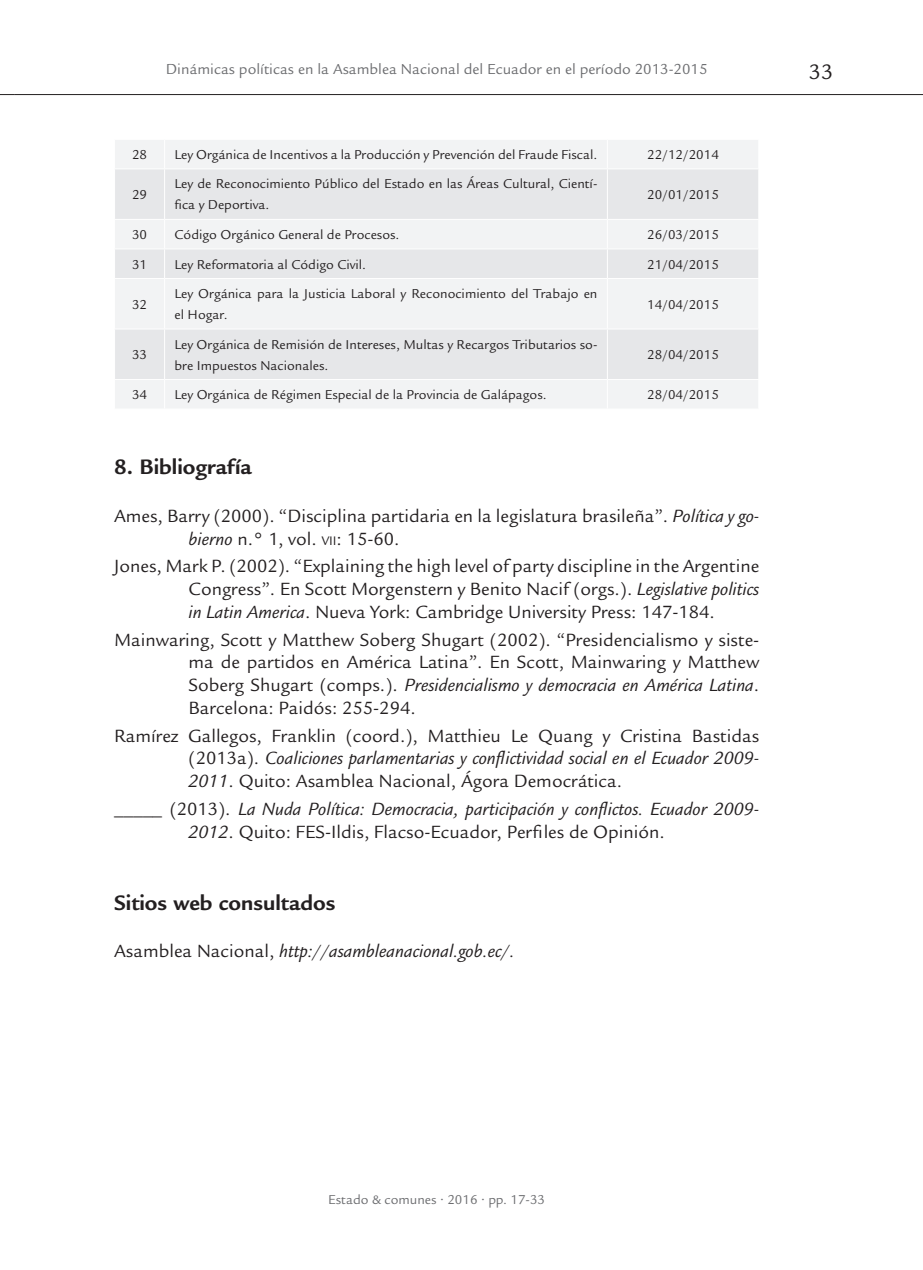
<style>
.page{position:relative;width:923px;height:1270px;background:#fff}
.page>*{position:absolute;margin:0;border:0;box-sizing:border-box;transform-origin:0 0}
.t1{font:700 22.75px "Legacy Sans Std";color:#231f20}
.t2{font:22.75px "Legacy Sans Std";color:#231f20}
.t3{font:19.25px/22.8px "Legacy Sans Std";color:#231f20;text-align:justify}
.t4{font:italic 19.25px/22.8px "Legacy Sans Std";color:#231f20}
.t5{font:15.75px "Legacy Sans Std";color:#6c6d70}
.t6{font:14px/21px "Legacy Sans Std";color:#231f20}
.t7{font:14px "Legacy Sans Std";color:#6c6d70}
.s1{font-style:italic}
.s2{font-size:13.47px}
.s3{font-style:normal}
</style>
<div class="page">
<svg style="left:0;top:94px;width:15px;height:1px"></svg>
<hr style="left:15px;top:94px;width:908px;height:1px;background:#231f20">
<div style="left:115px;top:140px;width:643px;height:268px;background:#f2f3f4"></div>
<svg style="left:115px;top:169px;width:643px;height:210px;fill:#e6e7e9"></svg>
<svg style="left:164px;top:140px;width:1px;height:28px"></svg>
<svg style="left:607px;top:140px;width:1px;height:28px"></svg>
<hr style="left:114px;top:168px;width:51px;height:1px;background:#fff">
<hr style="left:165px;top:168px;width:442px;height:1px;background:#fff">
<hr style="left:164px;top:169px;width:1px;height:50px;background:#fff">
<hr style="left:607px;top:168px;width:152px;height:1px;background:#fff">
<hr style="left:607px;top:169px;width:1px;height:50px;background:#fff">
<hr style="left:114px;top:219px;width:51px;height:1px;background:#fff">
<hr style="left:165px;top:219px;width:442px;height:1px;background:#fff">
<hr style="left:607px;top:219px;width:152px;height:1px;background:#fff">
<hr style="left:114px;top:248px;width:51px;height:1px;background:#fff">
<hr style="left:165px;top:248px;width:442px;height:1px;background:#fff">
<svg style="left:164px;top:220px;width:1px;height:58px"></svg>
<hr style="left:607px;top:248px;width:152px;height:1px;background:#fff">
<svg style="left:607px;top:220px;width:1px;height:58px"></svg>
<hr style="left:114px;top:278px;width:51px;height:1px;background:#fff">
<hr style="left:165px;top:278px;width:442px;height:1px;background:#fff">
<hr style="left:164px;top:279px;width:1px;height:50px;background:#fff">
<hr style="left:607px;top:278px;width:152px;height:1px;background:#fff">
<hr style="left:607px;top:279px;width:1px;height:50px;background:#fff">
<hr style="left:114px;top:329px;width:51px;height:1px;background:#fff">
<hr style="left:165px;top:329px;width:442px;height:1px;background:#fff">
<hr style="left:164px;top:329px;width:1px;height:50px;background:#fff">
<hr style="left:607px;top:329px;width:152px;height:1px;background:#fff">
<hr style="left:607px;top:329px;width:1px;height:50px;background:#fff">
<hr style="left:114px;top:379px;width:51px;height:1px;background:#fff">
<hr style="left:165px;top:379px;width:442px;height:1px;background:#fff">
<svg style="left:164px;top:380px;width:1px;height:28px"></svg>
<hr style="left:607px;top:379px;width:152px;height:1px;background:#fff">
<svg style="left:607px;top:380px;width:1px;height:28px"></svg>
<p class="t5" style="left:166px;top:60px;width:543px">Dinámicas políticas en la Asamblea Nacional del Ecuador en el período 2013-2015</p>
<p class="t6" style="left:132px;top:144px;width:17px">28</p>
<p class="t6" style="left:174px;top:144px;width:424px">Ley Orgánica de Incentivos a la Producción y Prevención del Fraude Fiscal.</p>
<p class="t6" style="left:647px;top:144px;width:73px">22/12/2014</p>
<p class="t6" style="left:132px;top:184px;width:17px">29</p>
<p class="t6" style="left:174px;top:174px;width:424px">Ley de Reconocimiento Público del Estado en las Áreas Cultural, Cientí&shy;fica y Deportiva.</p>
<p class="t6" style="left:647px;top:184px;width:73px">20/01/2015</p>
<p class="t6" style="left:132px;top:224px;width:17px">30</p>
<p class="t6" style="left:174px;top:224px;width:226px">Código Orgánico General de Procesos.</p>
<p class="t6" style="left:647px;top:224px;width:73px">26/03/2015</p>
<p class="t6" style="left:132px;top:254px;width:17px">31</p>
<p class="t6" style="left:174px;top:254px;width:193px">Ley Reformatoria al Código Civil.</p>
<p class="t6" style="left:647px;top:254px;width:73px">21/04/2015</p>
<p class="t6" style="left:132px;top:294px;width:17px">32</p>
<p class="t6" style="left:174px;top:283px;width:424px">Ley Orgánica para la Justicia Laboral y Reconocimiento del Trabajo en el Hogar.</p>
<p class="t6" style="left:647px;top:294px;width:73px">14/04/2015</p>
<p class="t6" style="left:132px;top:344px;width:17px">33</p>
<p class="t6" style="left:174px;top:334px;width:424px">Ley Orgánica de Remisión de Intereses, Multas y Recargos Tributarios so&shy;bre Impuestos Nacionales.</p>
<p class="t6" style="left:647px;top:344px;width:73px">28/04/2015</p>
<p class="t6" style="left:132px;top:384px;width:17px">34</p>
<p class="t6" style="left:174px;top:384px;width:374px">Ley Orgánica de Régimen Especial de la Provincia de Galápagos.</p>
<p class="t6" style="left:647px;top:384px;width:73px">28/04/2015</p>
<p class="t1" style="left:114px;top:454px;width:139px">8. Bibliografía</p>
<p class="t3" style="left:188px;top:505px;width:572px;text-indent:-74px">Ames, Barry (2000). “Disciplina partidaria en la legislatura brasileña”. <span class="s1">Política y go&shy;bierno</span> n.° 1, vol. <span class="s2">vii</span>: 15-60.</p>
<p class="t3" style="left:188px;top:555px;width:572px;text-indent:-74px">Jones, Mark P. (2002). “Explaining the high level of party discipline in the Argentine Congress”. En Scott Morgenstern y Benito Nacif (orgs.). <span class="s1">Legislative politics in Latin America</span>. Nueva York: Cambridge University Press: 147-184.</p>
<p class="t3" style="left:188px;top:628px;width:572px;text-indent:-74px">Mainwaring, Scott y Matthew Soberg Shugart (2002). “Presidencialismo y siste&shy;ma de partidos en América Latina”. En Scott, Mainwaring y Matthew Soberg Shugart (comps.). <span class="s1">Presidencialismo y democracia en América Latina</span>.<br>Barcelona: Paidós: 255-294.</p>
<p class="t3" style="left:188px;top:724px;width:572px;text-indent:-74px">Ramírez Gallegos, Franklin (coord.), Matthieu Le Quang y Cristina Bastidas (2013a). <span class="s1">Coaliciones parlamentarias y conflictividad social en el Ecuador 2009- 2011</span>. Quito: Asamblea Nacional, Ágora Democrática.</p>
<p class="t4" style="left:188px;top:798px;width:572px;text-indent:-74px"><span class="s3">_____ (2013).</span> La Nuda Política: Democracia, participación y conflictos. Ecuador 2009-<br>2012<span class="s3">. Quito: FES-Ildis, Flacso-Ecuador, Perfiles de Opinión.</span></p>
<p class="t1" style="left:114px;top:889px;width:223px">Sitios web consultados</p>
<p class="t4" style="left:114px;top:940px;width:402px"><span class="s3">Asamblea Nacional,</span> http://asambleanacional.gob.ec/.</p>
<p class="t2" style="left:809px;top:59px;width:26px">33</p>
<p class="t7" style="left:328px;top:1192px;width:218px">Estado &amp; comunes • 2016 • pp. 17-33</p>
</div>
